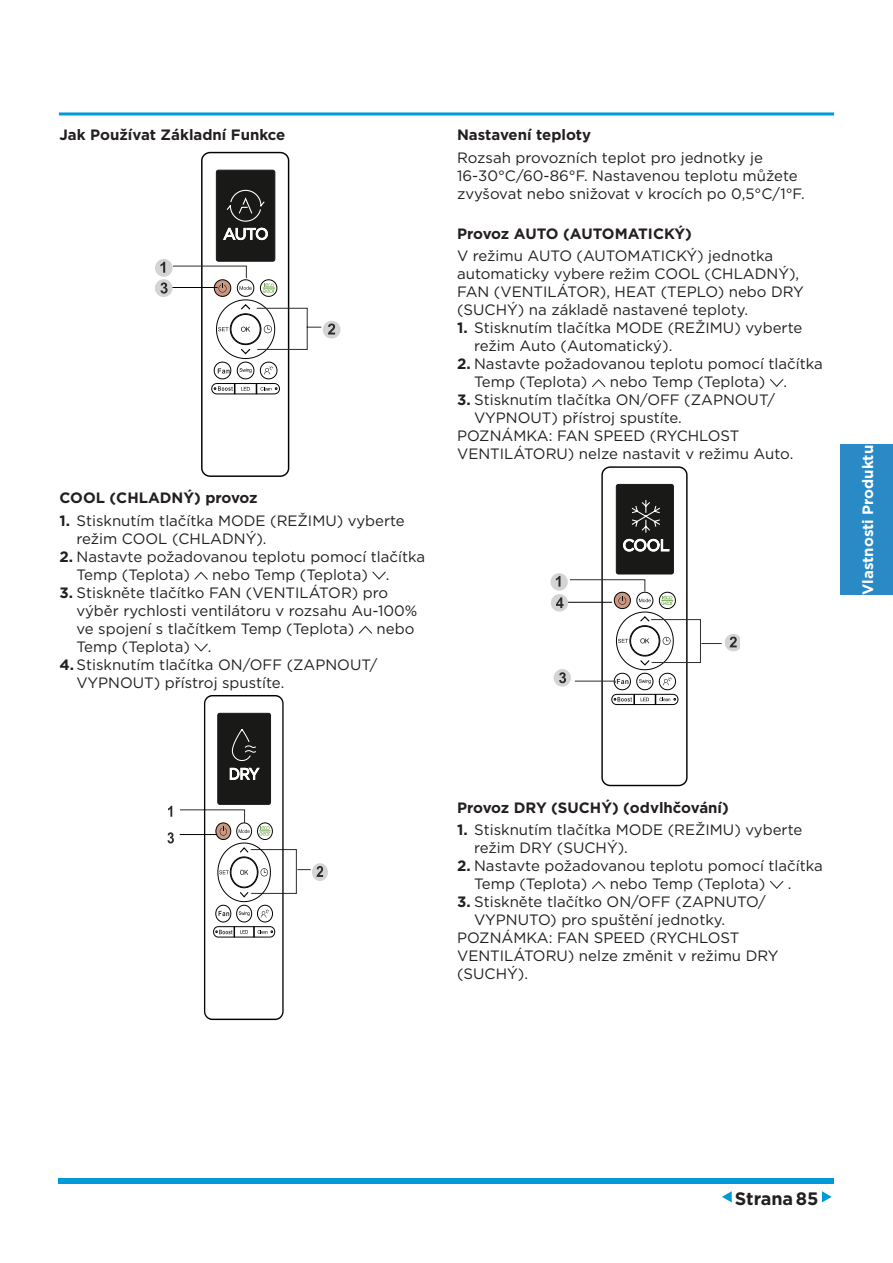
<style>
.page{position:relative;width:893px;height:1263px;background:#fff}
.page>*{position:absolute;margin:0;border:0;box-sizing:border-box;transform-origin:0 0}
.t1{font:700 18px "Gotham";color:#231f20}
.缩进{font:15px/18px "Gotham";color:#231f20}
.加粗{font:700 15px "Gotham";color:#231f20}
.加粗-2{font:700 15px "Gotham";letter-spacing:-.02em;color:#231f20}
.t2{font:700 15px "Gotham";color:#fff}
.s1{font-weight:700}
</style>
<div class="page">
<div style="left:841px;top:444px;width:52px;height:151px;background:#298ac5"></div>
<div style="left:59px;top:1178px;width:775px;height:5px;background:#009ada"></div>
<svg style="left:722px;top:1191px;width:10px;height:11px"></svg>
<svg style="left:822px;top:1191px;width:10px;height:11px"></svg>
<hr style="left:59px;top:112px;width:775px;height:3px;background:#009ada">
<svg style="left:155px;top:152px;width:185px;height:325px"></svg>
<svg style="left:194px;top:572px;width:14px;height:8px"></svg>
<svg style="left:372px;top:572px;width:14px;height:8px"></svg>
<svg style="left:359px;top:626px;width:13px;height:8px"></svg>
<svg style="left:194px;top:644px;width:14px;height:8px"></svg>
<svg style="left:168px;top:806px;width:4px;height:11px"></svg>
<svg style="left:167px;top:832px;width:7px;height:11px"></svg>
<svg style="left:180px;top:695px;width:148px;height:325px"></svg>
<svg style="left:592px;top:379px;width:13px;height:8px"></svg>
<svg style="left:770px;top:379px;width:13px;height:8px"></svg>
<svg style="left:550px;top:466px;width:190px;height:320px"></svg>
<svg style="left:592px;top:881px;width:13px;height:8px"></svg>
<svg style="left:770px;top:881px;width:13px;height:8px"></svg>
<p class="加粗" style="left:60px;top:125px;width:227px">Jak Používat Základní Funkce</p>
<p class="加粗" style="left:60px;top:488px;width:200px">COOL (CHLADNÝ) provoz</p>
<p class="缩进" style="left:77px;top:511px;width:330px;text-indent:-17px"><span class="s1">1.</span> Stisknutím tlačítka MODE (REŽIMU) vyberte režim COOL (CHLADNÝ).</p>
<p class="缩进" style="left:77px;top:547px;width:350px;text-indent:-17px"><span class="s1">2.</span> Nastavte požadovanou teplotu pomocí tlačítka<br>Temp (Teplota)</p>
<p class="缩进" style="left:212px;top:565px;width:179px">nebo Temp (Teplota) .</p>
<p class="缩进" style="left:77px;top:583px;width:342px;text-indent:-17px"><span class="s1">3.</span> Stiskněte tlačítko FAN (VENTILÁTOR) pro výběr rychlosti ventilátoru v rozsahu Au-100% ve spojení s tlačítkem Temp (Teplota)</p>
<p class="缩进" style="left:377px;top:619px;width:39px">nebo</p>
<p class="缩进" style="left:77px;top:637px;width:136px">Temp (Teplota) .</p>
<p class="缩进" style="left:77px;top:655px;width:302px;text-indent:-17px"><span class="s1">4.</span> Stisknutím tlačítka ON/OFF (ZAPNOUT/<br>VYPNOUT) přístroj spustíte.</p>
<p class="加粗" style="left:457px;top:125px;width:136px">Nastavení teploty</p>
<p class="缩进" style="left:457px;top:148px;width:349px">Rozsah provozních teplot pro jednotky je<br>16-30°C/60-86°F. Nastavenou teplotu můžete zvyšovat nebo snižovat v krocích po 0,5°C/1°F.</p>
<p class="加粗-2" style="left:457px;top:224px;width:236px">Provoz AUTO (AUTOMATICKÝ)</p>
<p class="缩进" style="left:457px;top:246px;width:348px">V režimu AUTO (AUTOMATICKÝ) jednotka automaticky vybere režim COOL (CHLADNÝ), FAN (VENTILÁTOR), HEAT (TEPLO) nebo DRY (SUCHÝ) na základě nastavené teploty.</p>
<p class="缩进" style="left:474px;top:318px;width:330px;text-indent:-17px"><span class="s1">1.</span> Stisknutím tlačítka MODE (REŽIMU) vyberte režim Auto (Automatický).</p>
<p class="缩进" style="left:474px;top:354px;width:350px;text-indent:-17px"><span class="s1">2.</span> Nastavte požadovanou teplotu pomocí tlačítka<br>Temp (Teplota)</p>
<p class="缩进" style="left:610px;top:372px;width:179px">nebo Temp (Teplota) .</p>
<p class="缩进" style="left:474px;top:390px;width:302px;text-indent:-17px"><span class="s1">3.</span> Stisknutím tlačítka ON/OFF (ZAPNOUT/<br>VYPNOUT) přístroj spustíte.</p>
<p class="缩进" style="left:457px;top:426px;width:338px">POZNÁMKA: FAN SPEED (RYCHLOST<br>VENTILÁTORU) nelze nastavit v režimu Auto.</p>
<p class="t2" style="left:858px;top:595px;width:151px;rotate:-90deg">Vlastnosti Produktu</p>
<p class="加粗" style="left:457px;top:797px;width:273px">Provoz DRY (SUCHÝ) (odvlhčování)</p>
<p class="缩进" style="left:474px;top:820px;width:330px;text-indent:-17px"><span class="s1">1.</span> Stisknutím tlačítka MODE (REŽIMU) vyberte režim DRY (SUCHÝ).</p>
<p class="缩进" style="left:474px;top:856px;width:350px;text-indent:-17px"><span class="s1">2.</span> Nastavte požadovanou teplotu pomocí tlačítka<br>Temp (Teplota)</p>
<p class="缩进" style="left:610px;top:874px;width:157px">nebo Temp (Teplota)</p>
<p class="缩进" style="left:788px;top:874px;width:5px">.</p>
<p class="缩进" style="left:474px;top:892px;width:293px;text-indent:-17px"><span class="s1">3.</span> Stiskněte tlačítko ON/OFF (ZAPNUTO/<br>VYPNUTO) pro spuštění jednotky.</p>
<p class="缩进" style="left:457px;top:928px;width:323px">POZNÁMKA: FAN SPEED (RYCHLOST<br>VENTILÁTORU) nelze změnit v režimu DRY (SUCHÝ).</p>
<p class="t1" style="left:735px;top:1186px;width:85px">Strana 85</p>
</div>
